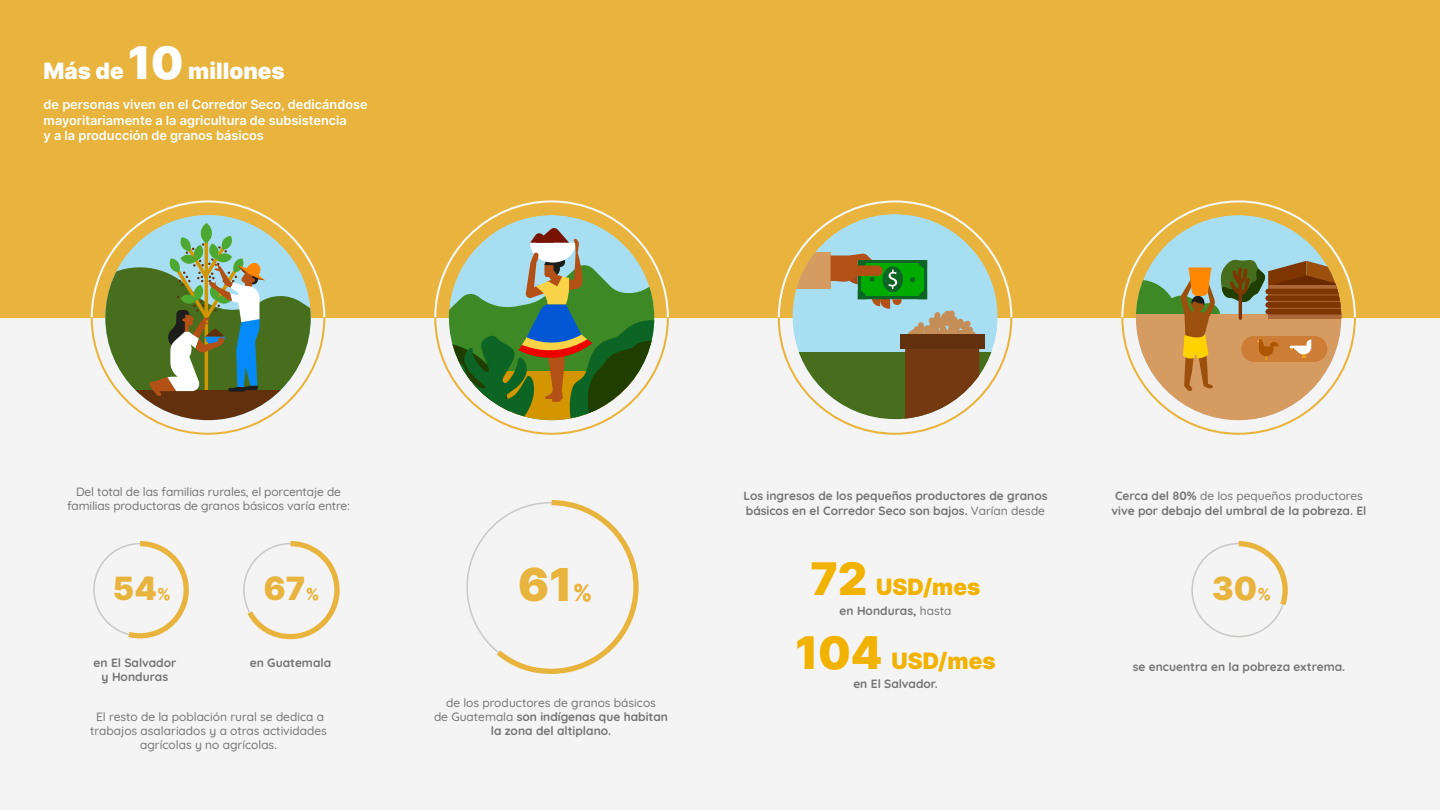
<style>
.page{position:relative;width:1440px;height:810px;background:#f4f4f4}
.page>*{position:absolute;margin:0;border:0;box-sizing:border-box;transform-origin:0 0}
.t1{font:900 45.38px "Inter";color:#e8b43d}
.t2{font:900 32.1px "Inter";color:#e8b43d}
.t3{font:900 22.5px "Inter";color:#f2b200}
.t4{font:900 22.5px "Inter";color:#fff}
.t5{font:600 12.75px/15.3px "Inter";color:#fff}
.t6{font:500 12px/14.4px "Quicksand";color:#757474;text-align:center}
.t7{font:700 12px/14.4px "Quicksand";color:#757474}
.s1{font-size:45px}
.s2{font-weight:500}
.s3{font-size:16.05px}
.s4{font-size:22.73px}
.s5{font-weight:700}
</style>
<div class="page">
<div style="left:0;top:0;width:1440px;height:318px;background:#e8b43d"></div>
<svg style="left:466px;top:500px;width:173px;height:174px"></svg>
<svg style="left:93px;top:541px;width:96px;height:98px"></svg>
<svg style="left:243px;top:541px;width:97px;height:99px"></svg>
<svg style="left:1191px;top:541px;width:97px;height:97px"></svg>
<svg style="left:90px;top:200px;width:236px;height:235px"></svg>
<svg style="left:434px;top:200px;width:235px;height:235px"></svg>
<svg style="left:777px;top:200px;width:236px;height:235px"></svg>
<div style="left:900px;top:334px;width:85px;height:15px;background:#63300e"></div>
<svg style="left:1121px;top:200px;width:235px;height:235px"></svg>
<h3 class="t4" style="left:44px;top:54px;width:243px">Más de <span class="s1">10</span> millones</h3>
<p class="t5" style="left:44px;top:97px;width:326px">de personas viven en el Corredor Seco, dedicándose mayoritariamente a la agricultura de subsistencia<br>y a la producción de granos básicos</p>
<p class="t6" style="left:67px;top:483px;width:284px">Del total de las familias rurales, el porcentaje de familias productoras de granos básicos varía entre:</p>
<p class="t7" style="left:1111px;top:488px;width:256px">Cerca del 80% <span class="s2">de los pequeños productores </span>vive por debajo del umbral de la pobreza. El</p>
<p class="t7" style="left:743px;top:488px;width:306px">Los ingresos de los pequeños productores de granos básicos en el Corredor Seco son bajos. <span class="s2">Varían desde</span></p>
<h3 class="t3" style="left:811px;top:571px;width:171px"><span class="s1">72</span> USD/mes</h3>
<p class="t7" style="left:840px;top:602px;width:113px">en Honduras, <span class="s2">hasta</span></p>
<h3 class="t3" style="left:795px;top:644px;width:202px"><span class="s1">104</span> USD/mes</h3>
<p class="t7" style="left:853px;top:676px;width:86px">en El Salvador.</p>
<h2 class="t2" style="left:113px;top:565px;width:60px">54<span class="s3">%</span></h2>
<h2 class="t2" style="left:264px;top:565px;width:57px">67<span class="s3">%</span></h2>
<h1 class="t1" style="left:518px;top:551px;width:76px">61<span class="s4">%</span></h1>
<h2 class="t2" style="left:1212px;top:565px;width:61px">30<span class="s3">%</span></h2>
<p class="t7" style="left:94px;top:654px;width:84px;text-align:center">en El Salvador y Honduras</p>
<p class="t7" style="left:250px;top:654px;width:83px">en Guatemala</p>
<p class="t7" style="left:1133px;top:658px;width:214px">se encuentra en la pobreza extrema.</p>
<p class="t6" style="left:90px;top:708px;width:238px">El resto de la población rural se dedica a trabajos asalariados y a otras actividades agrícolas y no agrícolas.</p>
<p class="t6" style="left:434px;top:694px;width:236px">de los productores de granos básicos<br>de Guatemala <span class="s5">son indígenas que habitan la zona del altiplano.</span></p>
</div>
